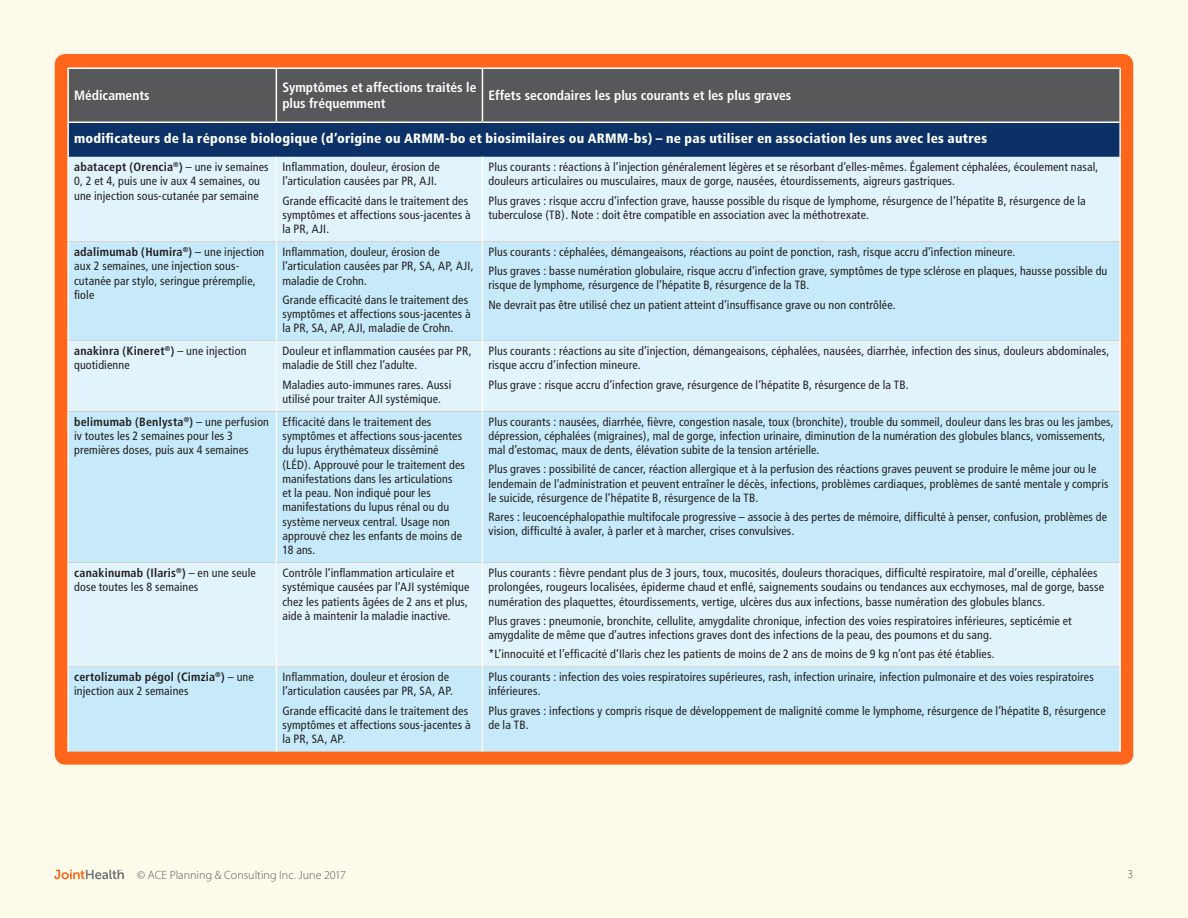
<style>
.page{position:relative;width:1188px;height:918px;background:#fefbeb}
.page>*{position:absolute;margin:0;border:0;box-sizing:border-box;transform-origin:0 0}
.DrugName{font:900 condensed 13.5px "Frutiger";letter-spacing:.02em;color:#fff}
.t1{font:700 condensed 13.5px/16.2px "Frutiger";color:#fff}
.cell_text{font:condensed 12px/14.2px "Frutiger";letter-spacing:.01em;color:#231f20}
.cell_text-2{font:700 condensed 12px/14.2px "Frutiger";letter-spacing:.015em;color:#231f20}
.text_1st{font:300 12px "Myriad Pro";color:#57585a}
.s1{font-weight:700}
.s2{font-weight:400}
</style>
<div class="page">
<div style="left:55px;top:54px;width:1078px;height:711px;background:#ff661c;border-radius:11px"></div>
<svg style="left:54px;top:870px;width:70px;height:9px"></svg>
<div style="left:69px;top:69px;width:1050px;height:53px;background:#57585a"></div>
<div style="left:68px;top:122px;width:1052px;height:35px;background:#0b3167"></div>
<div style="left:69px;top:157px;width:1050px;height:85px;background:#e1f4fc"></div>
<svg style="left:69px;top:242px;width:1050px;height:510px;background:#cfedfa"></svg>
<hr style="left:276px;top:69px;width:1px;height:53px;background:#fff">
<hr style="left:482px;top:69px;width:1px;height:53px;background:#fff">
<hr style="left:1119px;top:69px;width:2px;height:53px;background:#fff">
<hr style="left:276px;top:563px;width:1px;height:104px;background:#fff">
<hr style="left:276px;top:667px;width:1px;height:85px;background:#fff">
<hr style="left:482px;top:563px;width:1px;height:104px;background:#fff">
<hr style="left:482px;top:667px;width:1px;height:85px;background:#fff">
<hr style="left:276px;top:157px;width:1px;height:85px;background:#fff">
<hr style="left:482px;top:157px;width:1px;height:85px;background:#fff">
<hr style="left:276px;top:242px;width:1px;height:99px;background:#fff">
<hr style="left:482px;top:242px;width:1px;height:99px;background:#fff">
<hr style="left:276px;top:341px;width:1px;height:70px;background:#fff">
<hr style="left:482px;top:341px;width:1px;height:70px;background:#fff">
<hr style="left:276px;top:411px;width:1px;height:152px;background:#fff">
<hr style="left:482px;top:411px;width:1px;height:152px;background:#fff">
<hr style="left:67px;top:68px;width:209px;height:1px;background:#fff">
<hr style="left:67px;top:69px;width:2px;height:53px;background:#fff">
<hr style="left:276px;top:68px;width:206px;height:1px;background:#fff">
<hr style="left:482px;top:68px;width:639px;height:1px;background:#fff">
<hr style="left:67px;top:123px;width:2px;height:34px;background:#fff">
<hr style="left:1119px;top:123px;width:2px;height:34px;background:#fff">
<hr style="left:67px;top:157px;width:2px;height:85px;background:#fff">
<hr style="left:1119px;top:157px;width:2px;height:85px;background:#fff">
<hr style="left:67px;top:242px;width:2px;height:99px;background:#fff">
<hr style="left:1119px;top:242px;width:2px;height:99px;background:#fff">
<hr style="left:67px;top:341px;width:2px;height:70px;background:#fff">
<hr style="left:1119px;top:341px;width:2px;height:70px;background:#fff">
<hr style="left:67px;top:411px;width:2px;height:152px;background:#fff">
<hr style="left:1119px;top:411px;width:2px;height:152px;background:#fff">
<hr style="left:67px;top:563px;width:2px;height:104px;background:#fff">
<hr style="left:1119px;top:563px;width:2px;height:104px;background:#fff">
<hr style="left:67px;top:667px;width:2px;height:85px;background:#fff">
<hr style="left:1119px;top:667px;width:2px;height:85px;background:#fff">
<hr style="left:67px;top:122px;width:209px;height:1px;background:#fff">
<hr style="left:276px;top:122px;width:206px;height:1px;background:#fff">
<hr style="left:482px;top:122px;width:639px;height:1px;background:#fff">
<p class="t1" style="left:74px;top:88px;width:77px">Médicaments</p>
<p class="t1" style="left:282px;top:79px;width:196px">Symptômes et affections traités le plus fréquemment</p>
<p class="t1" style="left:488px;top:88px;width:304px">Effets secondaires les plus courants et les plus graves</p>
<p class="DrugName" style="left:74px;top:131px;width:914px">modificateurs de la réponse biologique (d’origine ou ARMM-bo et biosimilaires ou ARMM-bs) – ne pas utiliser en association les uns avec les autres</p>
<p class="cell_text" style="left:74px;top:160px;width:196px"><span class="s1">abatacept (Orencia</span><sup>®</sup><span class="s1">)</span> – une iv semaines<br>0, 2 et 4, puis une iv aux 4 semaines, ou une injection sous-cutanée par semaine</p>
<p class="cell_text" style="left:282px;top:160px;width:159px">Inflammation, douleur, érosion de l’articulation causées par PR, AJI.</p>
<p class="cell_text" style="left:488px;top:160px;width:612px">Plus courants : réactions à l’injection généralement légères et se résorbant d’elles-mêmes. Également céphalées, écoulement nasal, douleurs articulaires ou musculaires, maux de gorge, nausées, étourdissements, aigreurs gastriques.</p>
<p class="cell_text" style="left:488px;top:193px;width:599px">Plus graves : risque accru d’infection grave, hausse possible du risque de lymphome, résurgence de l’hépatite B, résurgence de la tuberculose (TB). Note : doit être compatible en association avec la méthotrexate.</p>
<p class="cell_text" style="left:282px;top:193px;width:190px">Grande efficacité dans le traitement des symptômes et affections sous-jacentes à la PR, AJI.</p>
<p class="cell_text" style="left:74px;top:245px;width:192px"><span class="s1">adalimumab (Humira</span><sup>®</sup><span class="s1">)</span> – une injection aux 2 semaines, une injection sous&shy;cutanée par stylo, seringue préremplie, fiole</p>
<p class="cell_text" style="left:282px;top:245px;width:193px">Inflammation, douleur, érosion de l’articulation causées par PR, SA, AP, AJI, maladie de Crohn.</p>
<p class="cell_text" style="left:282px;top:292px;width:190px">Grande efficacité dans le traitement des symptômes et affections sous-jacentes à la PR, SA, AP, AJI, maladie de Crohn.</p>
<p class="cell_text" style="left:74px;top:344px;width:174px"><span class="s1">anakinra (Kineret</span><sup>®</sup><span class="s1">)</span> – une injection quotidienne</p>
<p class="cell_text" style="left:282px;top:344px;width:191px">Douleur et inflammation causées par PR, maladie de Still chez l’adulte.</p>
<p class="cell_text" style="left:282px;top:377px;width:170px">Maladies auto-immunes rares. Aussi utilisé pour traiter AJI systémique.</p>
<p class="cell_text" style="left:488px;top:245px;width:529px">Plus courants : céphalées, démangeaisons, réactions au point de ponction, rash, risque accru d’infection mineure.</p>
<p class="cell_text" style="left:488px;top:264px;width:620px">Plus graves : basse numération globulaire, risque accru d’infection grave, symptômes de type sclérose en plaques, hausse possible du risque de lymphome, résurgence de l’hépatite B, résurgence de la TB.</p>
<p class="cell_text" style="left:488px;top:297px;width:409px">Ne devrait pas être utilisé chez un patient atteint d’insuffisance grave ou non contrôlée.</p>
<p class="cell_text" style="left:488px;top:344px;width:622px">Plus courants : réactions au site d’injection, démangeaisons, céphalées, nausées, diarrhée, infection des sinus, douleurs abdominales, risque accru d’infection mineure.</p>
<p class="cell_text" style="left:488px;top:377px;width:422px">Plus grave : risque accru d’infection grave, résurgence de l’hépatite B, résurgence de la TB.</p>
<p class="cell_text" style="left:74px;top:415px;width:196px"><span class="s1">belimumab (Benlysta</span><sup>®</sup><span class="s1">)</span> – une perfusion iv toutes les 2 semaines pour les 3 premières doses, puis aux 4 semaines</p>
<p class="cell_text" style="left:282px;top:415px;width:184px">Efficacité dans le traitement des symptômes et affections sous-jacentes du lupus érythémateux disséminé (LÉD). Approuvé pour le traitement des manifestations dans les articulations<br>et la peau. Non indiqué pour les manifestations du lupus rénal ou du système nerveux central. Usage non approuvé chez les enfants de moins de 18 ans.</p>
<p class="cell_text" style="left:488px;top:415px;width:627px">Plus courants : nausées, diarrhée, fièvre, congestion nasale, toux (bronchite), trouble du sommeil, douleur dans les bras ou les jambes, dépression, céphalées (migraines), mal de gorge, infection urinaire, diminution de la numération des globules blancs, vomissements, mal d’estomac, maux de dents, élévation subite de la tension artérielle.</p>
<p class="cell_text" style="left:488px;top:462px;width:622px">Plus graves : possibilité de cancer, réaction allergique et à la perfusion des réactions graves peuvent se produire le même jour ou le lendemain de l’administration et peuvent entraîner le décès, infections, problèmes cardiaques, problèmes de santé mentale y compris le suicide, résurgence de l’hépatite B, résurgence de la TB.</p>
<p class="cell_text" style="left:488px;top:510px;width:620px">Rares : leucoencéphalopathie multifocale progressive – associe à des pertes de mémoire, difficulté à penser, confusion, problèmes de vision, difficulté à avaler, à parler et à marcher, crises convulsives.</p>
<p class="cell_text" style="left:74px;top:566px;width:183px"><span class="s1">canakinumab (Ilaris</span><sup>®</sup><span class="s1">)</span> – en une seule dose toutes les 8 semaines</p>
<p class="cell_text" style="left:282px;top:566px;width:189px">Contrôle l’inflammation articulaire et systémique causées par l’AJI systémique chez les patients âgées de 2 ans et plus, aide à maintenir la maladie inactive.</p>
<p class="cell_text" style="left:488px;top:566px;width:617px">Plus courants : fièvre pendant plus de 3 jours, toux, mucosités, douleurs thoraciques, difficulté respiratoire, mal d’oreille, céphalées prolongées, rougeurs localisées, épiderme chaud et enflé, saignements soudains ou tendances aux ecchymoses, mal de gorge, basse numération des plaquettes, étourdissements, vertige, ulcères dus aux infections, basse numération des globules blancs.</p>
<p class="cell_text" style="left:488px;top:614px;width:585px">Plus graves : pneumonie, bronchite, cellulite, amygdalite chronique, infection des voies respiratoires inférieures, septicémie et amygdalite de même que d’autres infections graves dont des infections de la peau, des poumons et du sang.</p>
<p class="cell_text" style="left:488px;top:647px;width:508px">*L’innocuité et l’efficacité d’Ilaris chez les patients de moins de 2 ans de moins de 9 kg n’ont pas été établies.</p>
<p class="cell_text-2" style="left:74px;top:670px;width:181px">certolizumab pégol (Cimzia<sup>®</sup>) <span class="s2">– une injection aux 2 semaines</span></p>
<p class="cell_text" style="left:282px;top:670px;width:172px">Inflammation, douleur et érosion de l’articulation causées par PR, SA, AP.</p>
<p class="cell_text" style="left:282px;top:703px;width:190px">Grande efficacité dans le traitement des symptômes et affections sous-jacentes à la PR, SA, AP.</p>
<p class="cell_text" style="left:488px;top:670px;width:607px">Plus courants : infection des voies respiratoires supérieures, rash, infection urinaire, infection pulmonaire et des voies respiratoires inférieures.</p>
<p class="cell_text" style="left:488px;top:703px;width:619px">Plus graves : infections y compris risque de développement de malignité comme le lymphome, résurgence de l’hépatite B, résurgence de la TB.</p>
<p class="text_1st" style="left:137px;top:868px;width:210px">© ACE Planning &amp; Consulting Inc. June 2017</p>
<p class="text_1st" style="left:1127px;top:867px;width:7px">3</p>
</div>
